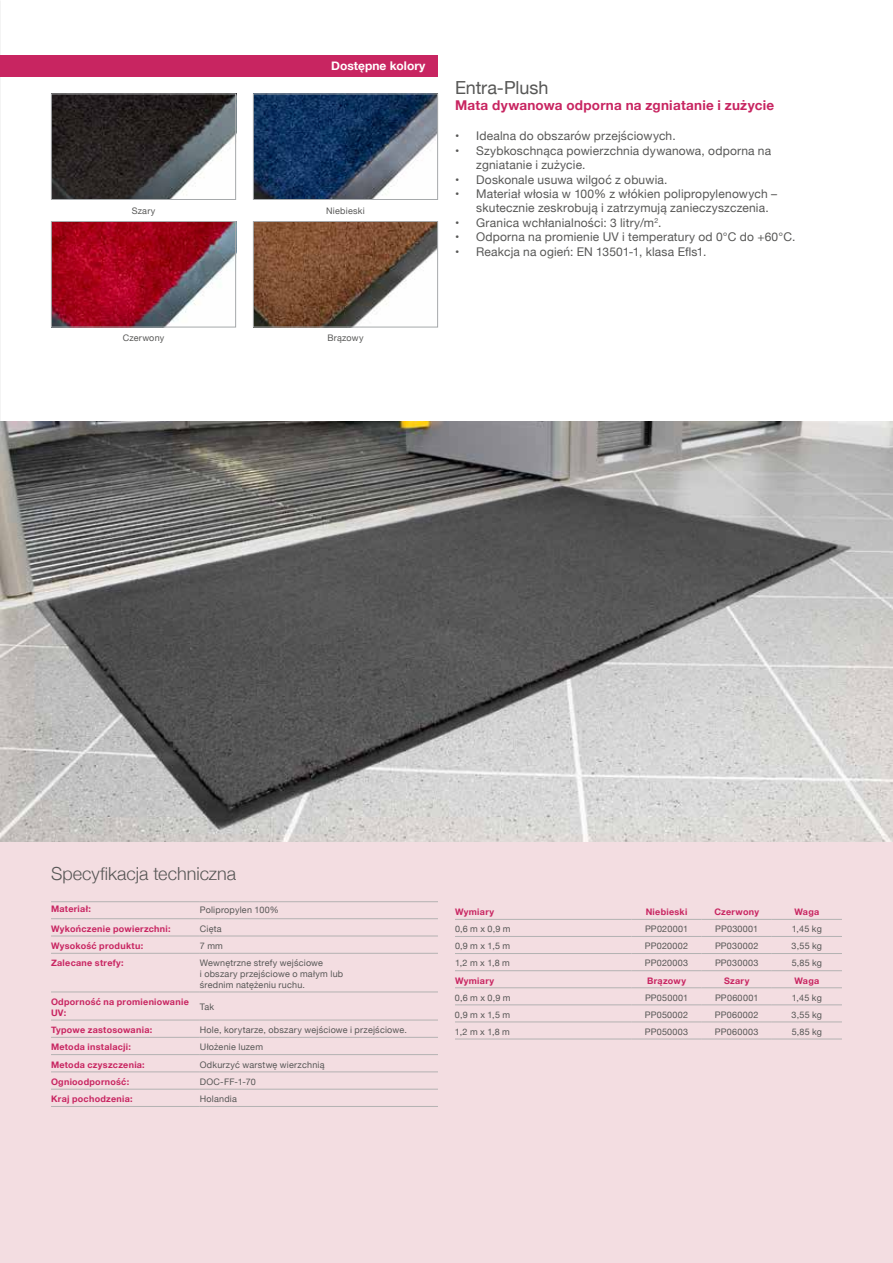
<style>
.page{position:relative;width:893px;height:1263px;background:#fff}
.page>*{position:absolute;margin:0;border:0;box-sizing:border-box;transform-origin:0 0}
.t1{font:300 18px "Helvetica Neue";color:#575756}
.t2{font:18px "Helvetica Neue";letter-spacing:-.005em;color:#575756}
.t3{font:700 13.5px "Helvetica Neue";letter-spacing:.02em;color:#c82561}
.t4{font:12px/14.4px "Helvetica Neue";letter-spacing:.015em;color:#575756}
.t5{font:700 12px "Helvetica Neue";color:#fff}
.t6{font:9px/10.8px "Helvetica Neue";letter-spacing:.025em;color:#575756}
.t7{font:700 9px/10.8px "Helvetica Neue";letter-spacing:.03em;color:#c82561}
</style>
<div class="page">
<div style="left:0;top:842px;width:893px;height:421px;background:#f3dde1"></div>
<img style="left:0;top:421px;width:893px;height:421px">
<img style="left:53px;top:96px;width:181px;height:102px">
<div style="left:51px;top:94px;width:185px;height:106px;border:1px solid #a6a9ab"></div>
<img style="left:255px;top:96px;width:181px;height:102px">
<div style="left:253px;top:94px;width:185px;height:106px;border:1px solid #a6a9ab"></div>
<img style="left:53px;top:223px;width:181px;height:102px">
<div style="left:51px;top:221px;width:185px;height:106px;border:1px solid #a6a9ab"></div>
<img style="left:255px;top:223px;width:181px;height:102px">
<div style="left:253px;top:221px;width:185px;height:106px;border:1px solid #a6a9ab"></div>
<hr style="left:455px;top:919px;width:176px;height:1px;background:#b3b2b2">
<hr style="left:631px;top:919px;width:71px;height:1px;background:#b3b2b2">
<hr style="left:702px;top:919px;width:70px;height:1px;background:#b3b2b2">
<hr style="left:772px;top:919px;width:70px;height:1px;background:#b3b2b2">
<hr style="left:455px;top:936px;width:176px;height:1px;background:#b3b2b2">
<hr style="left:631px;top:936px;width:71px;height:1px;background:#b3b2b2">
<hr style="left:702px;top:936px;width:70px;height:1px;background:#b3b2b2">
<hr style="left:772px;top:936px;width:70px;height:1px;background:#b3b2b2">
<hr style="left:455px;top:953px;width:176px;height:1px;background:#b3b2b2">
<hr style="left:631px;top:953px;width:71px;height:1px;background:#b3b2b2">
<hr style="left:702px;top:953px;width:70px;height:1px;background:#b3b2b2">
<hr style="left:772px;top:953px;width:70px;height:1px;background:#b3b2b2">
<hr style="left:455px;top:970px;width:176px;height:1px;background:#b3b2b2">
<hr style="left:631px;top:970px;width:71px;height:1px;background:#b3b2b2">
<hr style="left:702px;top:970px;width:70px;height:1px;background:#b3b2b2">
<hr style="left:772px;top:970px;width:70px;height:1px;background:#b3b2b2">
<hr style="left:455px;top:987px;width:176px;height:1px;background:#b3b2b2">
<hr style="left:631px;top:987px;width:71px;height:1px;background:#b3b2b2">
<hr style="left:702px;top:987px;width:70px;height:1px;background:#b3b2b2">
<hr style="left:772px;top:987px;width:70px;height:1px;background:#b3b2b2">
<hr style="left:455px;top:1004px;width:176px;height:1px;background:#b3b2b2">
<hr style="left:631px;top:1004px;width:71px;height:1px;background:#b3b2b2">
<hr style="left:702px;top:1004px;width:70px;height:1px;background:#b3b2b2">
<hr style="left:772px;top:1004px;width:70px;height:1px;background:#b3b2b2">
<hr style="left:455px;top:1022px;width:176px;height:1px;background:#b3b2b2">
<hr style="left:631px;top:1022px;width:71px;height:1px;background:#b3b2b2">
<hr style="left:702px;top:1022px;width:70px;height:1px;background:#b3b2b2">
<hr style="left:772px;top:1022px;width:70px;height:1px;background:#b3b2b2">
<hr style="left:455px;top:1039px;width:176px;height:1px;background:#b3b2b2">
<hr style="left:631px;top:1039px;width:71px;height:1px;background:#b3b2b2">
<hr style="left:702px;top:1039px;width:70px;height:1px;background:#b3b2b2">
<hr style="left:772px;top:1039px;width:70px;height:1px;background:#b3b2b2">
<div style="left:0;top:55px;width:438px;height:22px;background:#c82561"></div>
<hr style="left:51px;top:901px;width:149px;height:1px;background:#b3b2b2">
<hr style="left:200px;top:901px;width:238px;height:1px;background:#b3b2b2">
<hr style="left:51px;top:918px;width:149px;height:1px;background:#b3b2b2">
<hr style="left:200px;top:918px;width:238px;height:1px;background:#b3b2b2">
<hr style="left:51px;top:936px;width:149px;height:1px;background:#b3b2b2">
<hr style="left:200px;top:936px;width:238px;height:1px;background:#b3b2b2">
<hr style="left:51px;top:953px;width:149px;height:1px;background:#b3b2b2">
<hr style="left:200px;top:953px;width:238px;height:1px;background:#b3b2b2">
<hr style="left:51px;top:992px;width:149px;height:1px;background:#b3b2b2">
<hr style="left:200px;top:992px;width:238px;height:1px;background:#b3b2b2">
<hr style="left:51px;top:1020px;width:149px;height:1px;background:#b3b2b2">
<hr style="left:200px;top:1020px;width:238px;height:1px;background:#b3b2b2">
<hr style="left:51px;top:1037px;width:149px;height:1px;background:#b3b2b2">
<hr style="left:200px;top:1037px;width:238px;height:1px;background:#b3b2b2">
<hr style="left:51px;top:1054px;width:149px;height:1px;background:#b3b2b2">
<hr style="left:200px;top:1054px;width:238px;height:1px;background:#b3b2b2">
<hr style="left:51px;top:1072px;width:149px;height:1px;background:#b3b2b2">
<hr style="left:200px;top:1072px;width:238px;height:1px;background:#b3b2b2">
<hr style="left:51px;top:1089px;width:149px;height:1px;background:#b3b2b2">
<hr style="left:200px;top:1089px;width:238px;height:1px;background:#b3b2b2">
<hr style="left:51px;top:1106px;width:149px;height:1px;background:#b3b2b2">
<hr style="left:200px;top:1106px;width:238px;height:1px;background:#b3b2b2">
<p class="t6" style="left:132px;top:206px;width:25px">Szary</p>
<h3 class="t5" style="left:331px;top:56px;width:95px">Dostępne kolory</h3>
<p class="t6" style="left:326px;top:206px;width:40px">Niebieski</p>
<p class="t6" style="left:123px;top:333px;width:43px">Czerwony</p>
<p class="t6" style="left:327px;top:333px;width:38px">Brązowy</p>
<h1 class="t2" style="left:455px;top:74px;width:95px">Entra-Plush</h1>
<h2 class="t3" style="left:455px;top:94px;width:321px">Mata dywanowa odporna na zgniatanie i zużycie</h2>
<h3 class="t4" style="left:455px;top:130px;width:222px">• Idealna do obszarów przejściowych.</h3>
<h3 class="t4" style="left:476px;top:144px;width:296px;text-indent:-21px">• Szybkoschnąca powierzchnia dywanowa, odporna na zgniatanie i zużycie.</h3>
<h3 class="t4" style="left:455px;top:173px;width:214px">• Doskonale usuwa wilgoć z obuwia.</h3>
<h3 class="t4" style="left:476px;top:187px;width:302px;text-indent:-21px">• Materiał włosia w 100% z włókien polipropylenowych – skutecznie zeskrobują i zatrzymują zanieczyszczenia.</h3>
<h3 class="t4" style="left:455px;top:216px;width:208px">• Granica wchłanialności: 3 litry/m<sup>2</sup>.</h3>
<h3 class="t4" style="left:455px;top:230px;width:342px">• Odporna na promienie UV i temperatury od 0°C do +60°C.</h3>
<h3 class="t4" style="left:455px;top:245px;width:253px">• Reakcja na ogień: EN 13501-1, klasa Efls1.</h3>
<h1 class="t1" style="left:51px;top:859px;width:187px">Specyfikacja techniczna</h1>
<p class="t7" style="left:51px;top:904px;width:41px">Materiał:</p>
<p class="t6" style="left:200px;top:905px;width:80px">Polipropylen 100%</p>
<p class="t7" style="left:51px;top:923px;width:121px">Wykończenie powierzchni:</p>
<p class="t6" style="left:200px;top:923px;width:23px">Cięta</p>
<p class="t7" style="left:51px;top:941px;width:94px">Wysokość produktu:</p>
<p class="t6" style="left:200px;top:941px;width:25px">7 mm</p>
<p class="t7" style="left:51px;top:958px;width:74px">Zalecane strefy:</p>
<p class="t6" style="left:200px;top:958px;width:145px">Wewnętrzne strefy wejściowe<br>i obszary przejściowe o małym lub średnim natężeniu ruchu.</p>
<p class="t7" style="left:51px;top:996px;width:139px">Odporność na promieniowanie<br>UV:</p>
<p class="t6" style="left:200px;top:1002px;width:16px">Tak</p>
<p class="t7" style="left:51px;top:1025px;width:103px">Typowe zastosowania:</p>
<p class="t6" style="left:200px;top:1025px;width:209px">Hole, korytarze, obszary wejściowe i przejściowe.</p>
<p class="t7" style="left:51px;top:1042px;width:82px">Metoda instalacji:</p>
<p class="t6" style="left:200px;top:1042px;width:65px">Ułożenie luzem</p>
<p class="t7" style="left:51px;top:1059px;width:95px">Metoda czyszczenia:</p>
<p class="t6" style="left:200px;top:1059px;width:126px">Odkurzyć warstwę wierzchnią</p>
<p class="t7" style="left:51px;top:1076px;width:80px">Ognioodporność:</p>
<p class="t6" style="left:200px;top:1077px;width:57px">DOC-FF-1-70</p>
<p class="t7" style="left:51px;top:1094px;width:83px">Kraj pochodzenia:</p>
<p class="t6" style="left:200px;top:1094px;width:39px">Holandia</p>
<p class="t7" style="left:455px;top:907px;width:41px">Wymiary</p>
<p class="t7" style="left:646px;top:907px;width:43px">Niebieski</p>
<p class="t7" style="left:714px;top:907px;width:46px">Czerwony</p>
<p class="t7" style="left:794px;top:907px;width:26px">Waga</p>
<p class="t6" style="left:455px;top:924px;width:57px">0,6 m x 0,9 m</p>
<p class="t6" style="left:645px;top:924px;width:44px">PP020001</p>
<p class="t6" style="left:715px;top:924px;width:45px">PP030001</p>
<p class="t6" style="left:792px;top:924px;width:31px">1,45 kg</p>
<p class="t6" style="left:455px;top:941px;width:57px">0,9 m x 1,5 m</p>
<p class="t6" style="left:645px;top:941px;width:45px">PP020002</p>
<p class="t6" style="left:715px;top:941px;width:45px">PP030002</p>
<p class="t6" style="left:792px;top:941px;width:32px">3,55 kg</p>
<p class="t6" style="left:455px;top:958px;width:56px">1,2 m x 1,8 m</p>
<p class="t6" style="left:645px;top:958px;width:45px">PP020003</p>
<p class="t6" style="left:715px;top:958px;width:45px">PP030003</p>
<p class="t6" style="left:792px;top:958px;width:32px">5,85 kg</p>
<p class="t7" style="left:455px;top:975px;width:41px">Wymiary</p>
<p class="t7" style="left:647px;top:975px;width:40px">Brązowy</p>
<p class="t7" style="left:724px;top:975px;width:27px">Szary</p>
<p class="t7" style="left:794px;top:975px;width:26px">Waga</p>
<p class="t6" style="left:455px;top:992px;width:57px">0,6 m x 0,9 m</p>
<p class="t6" style="left:645px;top:992px;width:45px">PP050001</p>
<p class="t6" style="left:715px;top:992px;width:45px">PP060001</p>
<p class="t6" style="left:792px;top:992px;width:31px">1,45 kg</p>
<p class="t6" style="left:455px;top:1009px;width:57px">0,9 m x 1,5 m</p>
<p class="t6" style="left:645px;top:1009px;width:45px">PP050002</p>
<p class="t6" style="left:715px;top:1009px;width:45px">PP060002</p>
<p class="t6" style="left:792px;top:1009px;width:32px">3,55 kg</p>
<p class="t6" style="left:455px;top:1027px;width:56px">1,2 m x 1,8 m</p>
<p class="t6" style="left:645px;top:1027px;width:45px">PP050003</p>
<p class="t6" style="left:715px;top:1027px;width:45px">PP060003</p>
<p class="t6" style="left:792px;top:1027px;width:32px">5,85 kg</p>
</div>
